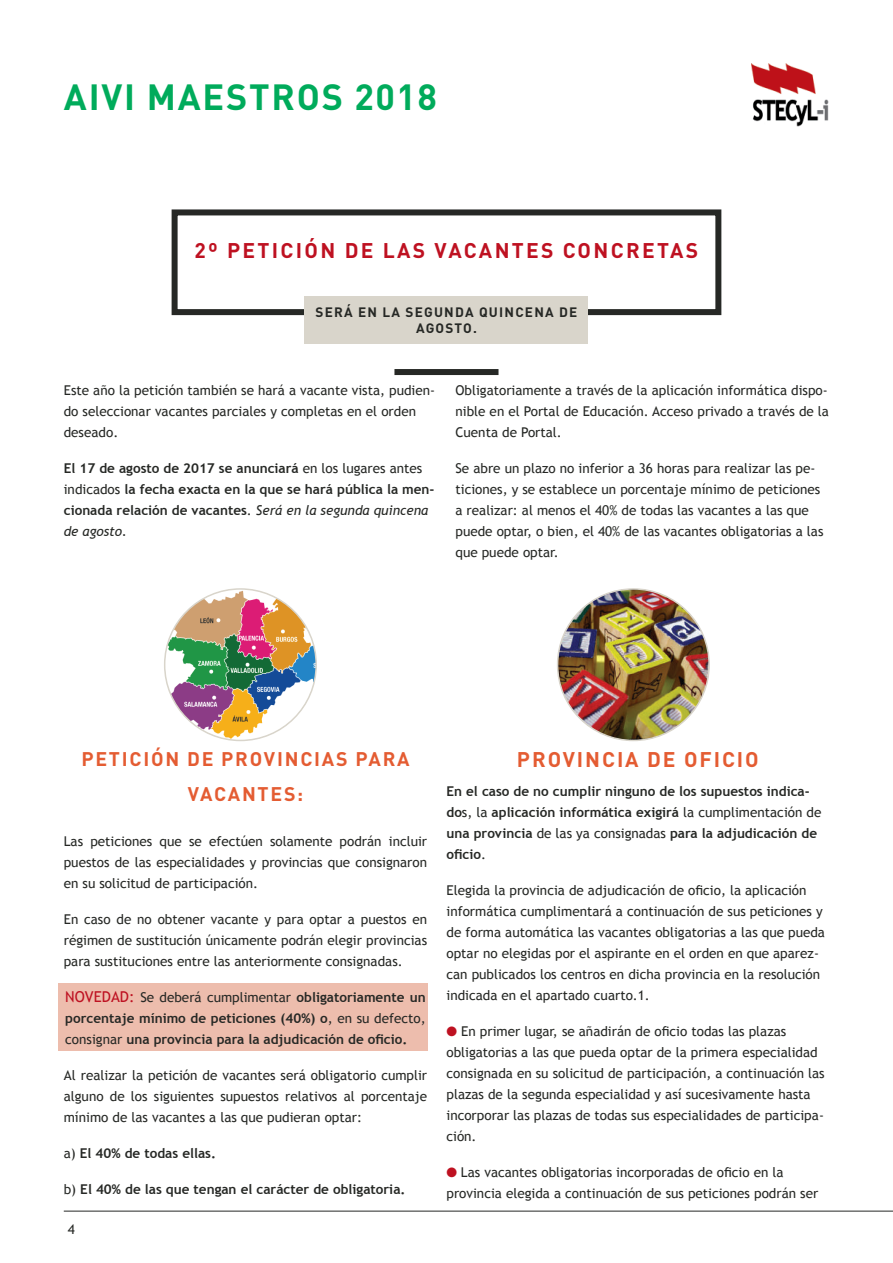
<style>
.page{position:relative;width:893px;height:1263px;background:#fff}
.page>*{position:absolute;margin:0;border:0;box-sizing:border-box;transform-origin:0 0}
.t1{font:700 36px "DIN Pro";letter-spacing:.05em;color:#00ab5b}
.t2{font:700 21px "DIN Pro";letter-spacing:.11em;color:#be1121}
.t3{font:700 21px "DIN Pro";letter-spacing:.09em;color:#e45c32}
.t4{font:700 19.5px/34.5px "DIN Pro";letter-spacing:.09em;color:#e45c32;text-align:center}
.t5{font:13.5px/21px "Trebuchet MS";color:#262825}
.t6{font:700 13.5px/21px "Trebuchet MS";color:#262825}
.t7{font:700 13.5px/16.2px "DIN Pro";letter-spacing:.09em;color:#262825;text-align:center}
.s1{font-weight:400}
.s2{font-weight:400;font-style:italic}
.s3{color:#be1121}
.s4{font-weight:400;font-size:15px;color:#be1121}
</style>
<div class="page">
<img style="left:165px;top:589px;width:151px;height:151px;border-radius:76px">
<img style="left:558px;top:589px;width:151px;height:151px;border-radius:76px">
<div style="left:172px;top:209px;width:549px;height:106px;border:6px solid #262825"></div>
<div style="left:394px;top:369px;width:104px;height:6px;background:#262825"></div>
<hr style="left:64px;top:1211px;width:829px;height:1px;background:#262825">
<img style="left:752px;top:64px;width:77px;height:62px">
<div style="left:58px;top:984px;width:369px;height:67px;background:#edbdad"></div>
<div style="left:305px;top:296px;width:283px;height:48px;background:#d9d5cb"></div>
<h1 class="t1" style="left:64px;top:72px;width:375px">AIVI MAESTROS 2018</h1>
<h2 class="t2" style="left:195px;top:237px;width:505px">2º PETICIÓN DE LAS VACANTES CONCRETAS</h2>
<p class="t7" style="left:316px;top:304px;width:263px">SERÁ EN LA SEGUNDA QUINCENA DE<br>AGOSTO.</p>
<p class="t5" style="left:64px;top:380px;width:373px">Este año la petición también se hará a vacante vista, pudien&shy;do seleccionar vacantes parciales y completas en el orden deseado.</p>
<p class="t6" style="left:64px;top:458px;width:372px">El 17 de agosto de 2017 se anunciará <span class="s1">en los lugares antes indicados</span> la fecha exacta en la que se hará pública la men&shy;cionada relación de vacantes<span class="s1">.</span> <span class="s2">Será en la segunda quincena de agosto.</span></p>
<p class="t5" style="left:455px;top:380px;width:375px;text-align:justify">Obligatoriamente a través de la aplicación informática dispo&shy;nible en el Portal de Educación. Acceso privado a través de la Cuenta de Portal.</p>
<p class="t5" style="left:455px;top:458px;width:369px">Se abre un plazo no inferior a 36 horas para realizar las pe&shy;ticiones, y se establece un porcentaje mínimo de peticiones a realizar: al menos el 40% de todas las vacantes a las que puede optar, o bien, el 40% de las vacantes obligatorias a las que puede optar.</p>
<h3 class="t4" style="left:81px;top:741px;width:330px">PETICIÓN DE PROVINCIAS PARA<br>VACANTES:</h3>
<h2 class="t3" style="left:517px;top:745px;width:243px">PROVINCIA DE OFICIO</h2>
<p class="t6" style="left:446px;top:780px;width:376px">En el caso de no cumplir ninguno de los supuestos indica&shy;do<span class="s1">s, la</span> aplicación informática exigirá <span class="s1">la cumplimentación de </span>una provincia <span class="s1">de las ya consignadas</span> para la adjudicación de oficio<span class="s1">.</span></p>
<p class="t5" style="left:446px;top:879px;width:380px">Elegida la provincia de adjudicación de oficio, la aplicación informática cumplimentará a continuación de sus peticiones y de forma automática las vacantes obligatorias a las que pueda optar no elegidas por el aspirante en el orden en que aparez&shy;can publicados los centros en dicha provincia en la resolución indicada en el apartado cuarto.1.</p>
<p class="t5" style="left:446px;top:1020px;width:380px"><span class="s3">●</span> En primer lugar, se añadirán de oficio todas las plazas obligatorias a las que pueda optar de la primera especialidad consignada en su solicitud de participación, a continuación las plazas de la segunda especialidad y así sucesivamente hasta incorporar las plazas de todas sus especialidades de participa&shy;ción.</p>
<p class="t5" style="left:446px;top:1161px;width:373px"><span class="s3">●</span> Las vacantes obligatorias incorporadas de oficio en la provincia elegida a continuación de sus peticiones podrán ser</p>
<p class="t5" style="left:64px;top:831px;width:365px;text-align:justify">Las peticiones que se efectúen solamente podrán incluir puestos de las especialidades y provincias que consignaron en su solicitud de participación.</p>
<p class="t5" style="left:64px;top:909px;width:365px;text-align:justify">En caso de no obtener vacante y para optar a puestos en régimen de sustitución únicamente podrán elegir provincias para sustituciones entre las anteriormente consignadas.</p>
<p class="t6" style="left:65px;top:987px;width:362px;text-align:justify"><span class="s4">NOVEDAD:</span> <span class="s1">Se deberá cumplimentar</span> obligatoriamente un porcentaje mínimo de peticiones (40%) o<span class="s1">, en su defecto, consignar</span> una provincia para la adjudicación de oficio.</p>
<p class="t5" style="left:64px;top:1065px;width:365px;text-align:justify">Al realizar la petición de vacantes será obligatorio cumplir alguno de los siguientes supuestos relativos al porcentaje mínimo de las vacantes a las que pudieran optar:</p>
<p class="t6" style="left:64px;top:1143px;width:154px"><span class="s1">a)</span> El 40% de todas ellas.</p>
<p class="t6" style="left:64px;top:1179px;width:343px"><span class="s1">b)</span> El 40% de las que tengan el carácter de obligatoria.</p>
<p class="t5" style="left:68px;top:1219px;width:9px">4</p>
</div>
